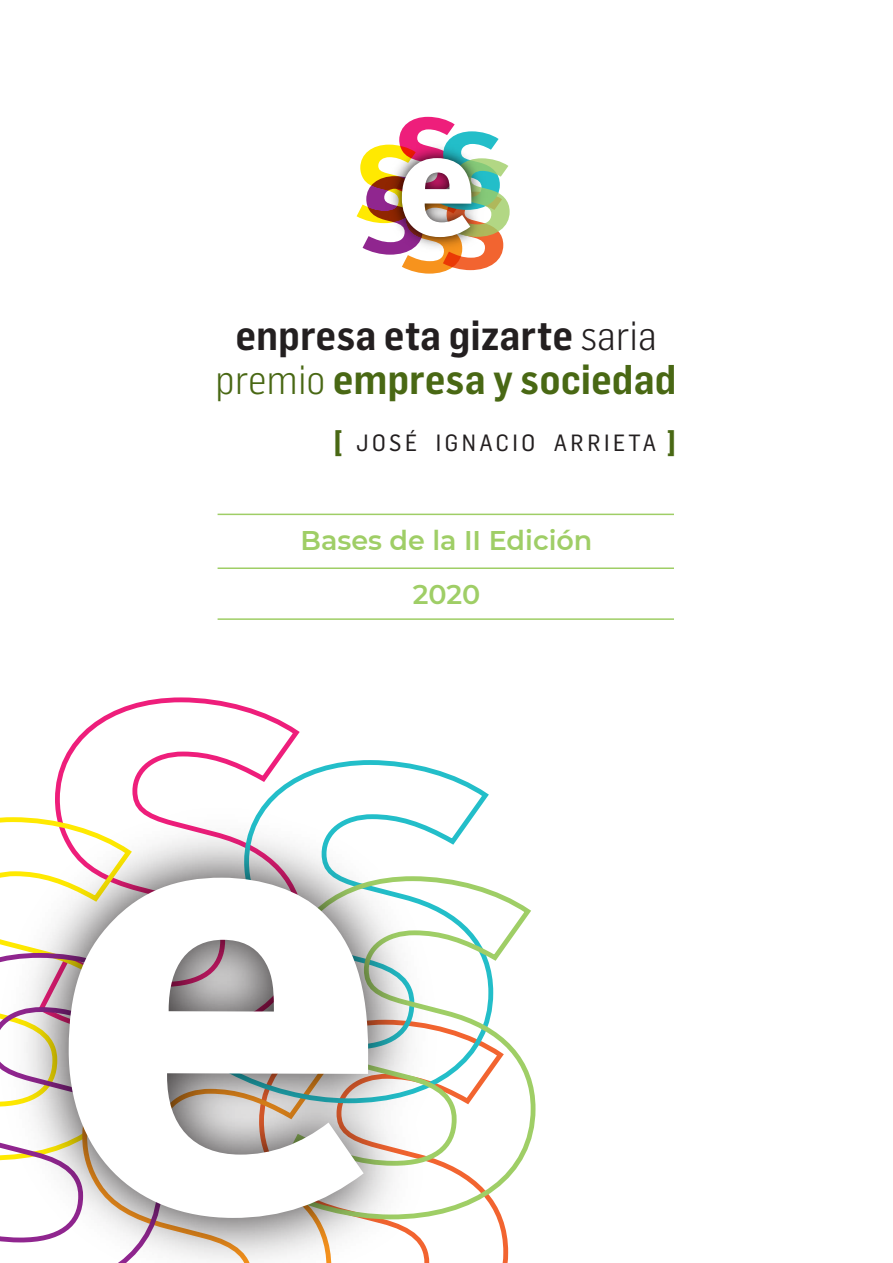
<style>
.page{position:relative;width:893px;height:1263px;background:#fff}
.page>*{position:absolute;margin:0;border:0;box-sizing:border-box;transform-origin:0 0}
.t1{font:600 40.8px "Flama Semicondensed";color:#496814}
.t2{font:600 40.8px "Flama Semicondensed";color:#231f20}
.t3{font:600 27px "Montserrat";color:#9fce66}
.t4{font:23.1px "Flama Semicondensed Basic";letter-spacing:.15em;color:#231f20}
.s1{font-weight:300}
.s2{font-family:"Flama Semicondensed";font-weight:800;font-size:29.25px;color:#496814}
</style>
<div class="page">
<svg style="left:55px;top:697px;width:211px;height:102px"></svg>
<svg style="left:266px;top:714px;width:268px;height:549px"></svg>
<img style="left:0;top:799px;width:447px;height:464px">
<svg style="left:68px;top:877px;width:300px;height:341px"></svg>
<svg style="left:357px;top:117px;width:153px;height:157px"></svg>
<hr style="left:218px;top:514px;width:456px;height:1px;background:#9fce66">
<hr style="left:218px;top:618px;width:456px;height:2px;background:#9fce66">
<hr style="left:218px;top:567px;width:456px;height:2px;background:#9fce66">
<p class="t2" style="left:235px;top:309px;width:423px">enpresa eta gizarte <span class="s1">saria</span></p>
<p class="t1" style="left:215px;top:353px;width:463px"><span class="s1">premio</span> empresa y sociedad</p>
<p class="t4" style="left:334px;top:428px;width:344px"><span class="s2">[</span> JOSÉ IGNACIO ARRIETA <span class="s2">]</span></p>
<p class="t3" style="left:301px;top:521px;width:293px">Bases de la II Edición</p>
<p class="t3" style="left:413px;top:575px;width:69px">2020</p>
</div>
